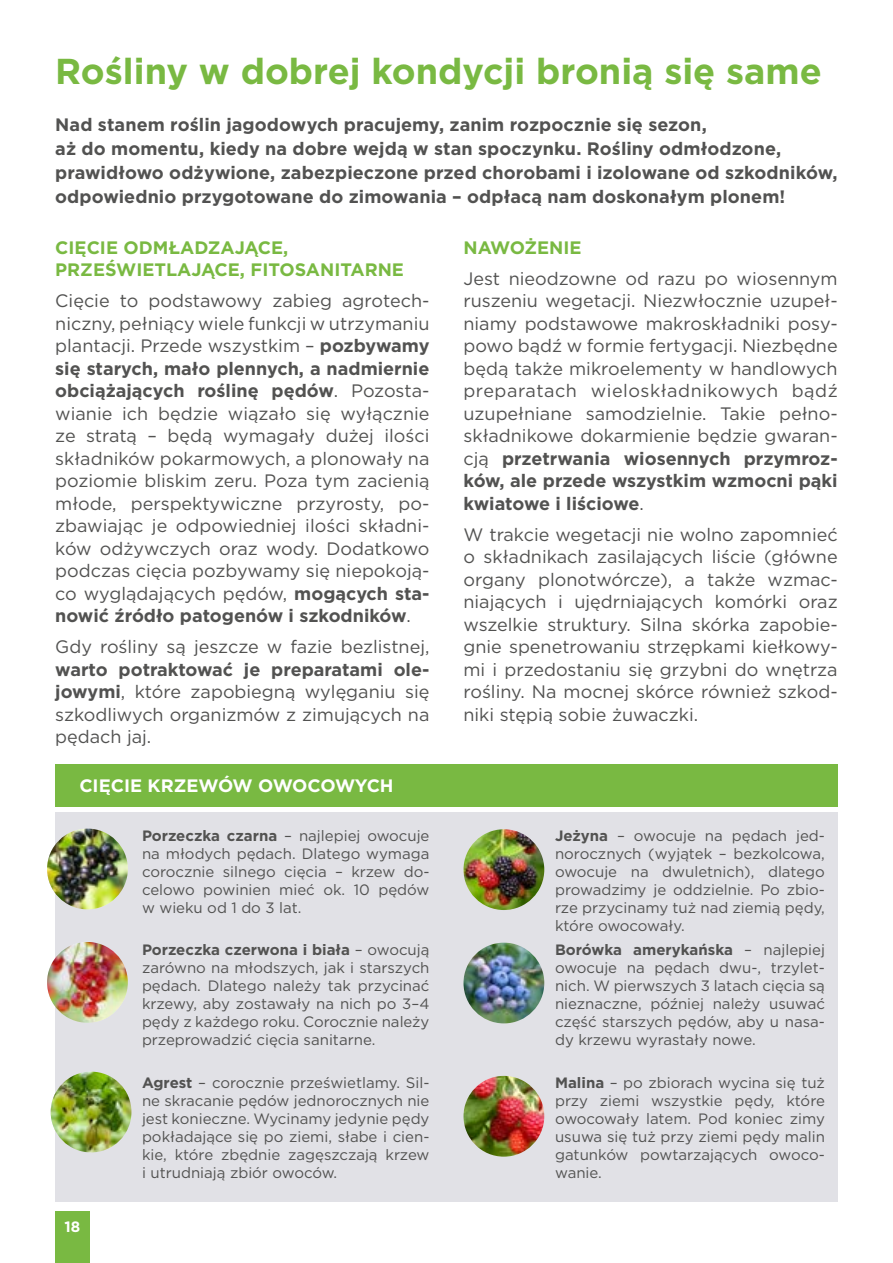
<style>
.page{position:relative;width:893px;height:1263px;background:#fff}
.page>*{position:absolute;margin:0;border:0;box-sizing:border-box;transform-origin:0 0}
.t1{font:700 36px "Gotham";color:#79b942}
.t2{font:18px/22.5px "Gotham";color:#525251;text-align:justify}
.t3{font:700 18px/24px "Gotham";letter-spacing:.005em;color:#525251}
.t4{font:700 18px/22.5px "Gotham";color:#79b942}
.t5{font:700 18px "Gotham";color:#fff}
.t6{font:15px/18px "Gotham";color:#525251;text-align:justify}
.t7{font:700 15px "Gotham";color:#fff}
.s1{font-weight:700}
</style>
<div class="page">
<div style="left:55px;top:1212px;width:34px;height:51px;background:#79b942"></div>
<div style="left:55px;top:812px;width:783px;height:389px;background:#e1e1e6"></div>
<div style="left:55px;top:764px;width:783px;height:42px;background:#79b942"></div>
<img style="left:47px;top:828px;width:81px;height:81px;border-radius:40px">
<img style="left:47px;top:942px;width:81px;height:81px;border-radius:40px">
<img style="left:51px;top:1071px;width:80px;height:81px;border-radius:40px">
<img style="left:463px;top:943px;width:81px;height:80px;border-radius:40px">
<img style="left:463px;top:829px;width:81px;height:81px;border-radius:40px">
<img style="left:463px;top:1076px;width:81px;height:81px;border-radius:40px">
<h1 class="t1" style="left:55px;top:47px;width:768px">Rośliny w dobrej kondycji bronią się same</h1>
<p class="t3" style="left:55px;top:112px;width:784px">Nad stanem roślin jagodowych pracujemy, zanim rozpocznie się sezon,<br>aż do momentu, kiedy na dobre wejdą w stan spoczynku. Rośliny odmłodzone, prawidłowo odżywione, zabezpieczone przed chorobami i izolowane od szkodników, odpowiednio przygotowane do zimowania – odpłacą nam doskonałym plonem!</p>
<p class="t4" style="left:55px;top:236px;width:350px">CIĘCIE ODMŁADZAJĄCE,<br>PRZEŚWIETLAJĄCE, FITOSANITARNE</p>
<p class="t2" style="left:55px;top:289px;width:376px">Cięcie to podstawowy zabieg agrotech&shy;niczny, pełniący wiele funkcji w utrzymaniu plantacji. Przede wszystkim – <span class="s1">pozbywamy się starych, mało plennych, a nadmiernie obciążających roślinę pędów</span>. Pozosta&shy;wianie ich będzie wiązało się wyłącznie ze stratą – będą wymagały dużej ilości składników pokarmowych, a plonowały na poziomie bliskim zeru. Poza tym zacienią młode, perspektywiczne przyrosty, po&shy;zbawiając je odpowiedniej ilości składni&shy;ków odżywczych oraz wody. Dodatkowo podczas cięcia pozbywamy się niepokoją&shy;co wyglądających pędów, <span class="s1">mogących sta&shy;nowić źródło patogenów i szkodników</span>.</p>
<p class="t2" style="left:55px;top:635px;width:376px">Gdy rośliny są jeszcze w fazie bezlistnej,</p>
<p class="t2" style="left:55px;top:658px;width:376px"><span class="s1">warto potraktować je preparatami ole&shy;jowymi</span>, które zapobiegną wylęganiu się szkodliwych organizmów z zimujących na pędach jaj.</p>
<p class="t4" style="left:463px;top:236px;width:120px">NAWOŻENIE</p>
<p class="t2" style="left:463px;top:267px;width:376px">Jest nieodzowne od razu po wiosennym ruszeniu wegetacji. Niezwłocznie uzupeł&shy;niamy podstawowe makroskładniki posy&shy;powo bądź w formie fertygacji. Niezbędne będą także mikroelementy w handlowych preparatach wieloskładnikowych bądź uzupełniane samodzielnie. Takie pełno&shy;składnikowe dokarmienie będzie gwaran&shy;cją <span class="s1">przetrwania wiosennych przymroz&shy;ków, ale przede wszystkim wzmocni pąki kwiatowe i liściowe</span>.</p>
<p class="t2" style="left:463px;top:523px;width:376px">W trakcie wegetacji nie wolno zapomnieć o składnikach zasilających liście (główne organy plonotwórcze), a także wzmac&shy;niających i ujędrniających komórki oraz wszelkie struktury. Silna skórka zapobie&shy;gnie spenetrowaniu strzępkami kiełkowy&shy;mi i przedostaniu się grzybni do wnętrza rośliny. Na mocnej skórce również szkod&shy;niki stępią sobie żuwaczki.</p>
<p class="t5" style="left:79px;top:774px;width:316px">CIĘCIE KRZEWÓW OWOCOWYCH</p>
<p class="t6" style="left:142px;top:827px;width:289px"><span class="s1">Porzeczka czarna</span> – najlepiej owocuje na młodych pędach. Dlatego wymaga corocznie silnego cięcia – krzew do&shy;celowo powinien mieć ok. 10 pędów w wieku od 1 do 3 lat.</p>
<p class="t7" style="left:64px;top:1217px;width:17px">18</p>
<p class="t6" style="left:142px;top:940px;width:289px"><span class="s1">Porzeczka czerwona i biała</span> – owocują zarówno na młodszych, jak i starszych pędach. Dlatego należy tak przycinać krzewy, aby zostawały na nich po 3–4 pędy z każdego roku. Corocznie należy przeprowadzić cięcia sanitarne.</p>
<p class="t6" style="left:142px;top:1073px;width:289px"><span class="s1">Agrest</span> – corocznie prześwietlamy. Sil&shy;ne skracanie pędów jednorocznych nie jest konieczne. Wycinamy jedynie pędy pokładające się po ziemi, słabe i cien&shy;kie, które zbędnie zagęszczają krzew i utrudniają zbiór owoców.</p>
<p class="t6" style="left:555px;top:827px;width:271px"><span class="s1">Jeżyna</span> – owocuje na pędach jed&shy;norocznych (wyjątek – bezkolcowa, owocuje na dwuletnich), dlatego prowadzimy je oddzielnie. Po zbio&shy;rze przycinamy tuż nad ziemią pędy, które owocowały.</p>
<p class="t6" style="left:555px;top:940px;width:271px"><span class="s1">Borówka amerykańska</span> – najlepiej owocuje na pędach dwu-, trzylet&shy;nich. W pierwszych 3 latach cięcia są nieznaczne, później należy usuwać część starszych pędów, aby u nasa&shy;dy krzewu wyrastały nowe.</p>
<p class="t6" style="left:555px;top:1073px;width:271px"><span class="s1">Malina</span> – po zbiorach wycina się tuż przy ziemi wszystkie pędy, które owocowały latem. Pod koniec zimy usuwa się tuż przy ziemi pędy malin gatunków powtarzających owoco&shy;wanie.</p>
</div>
